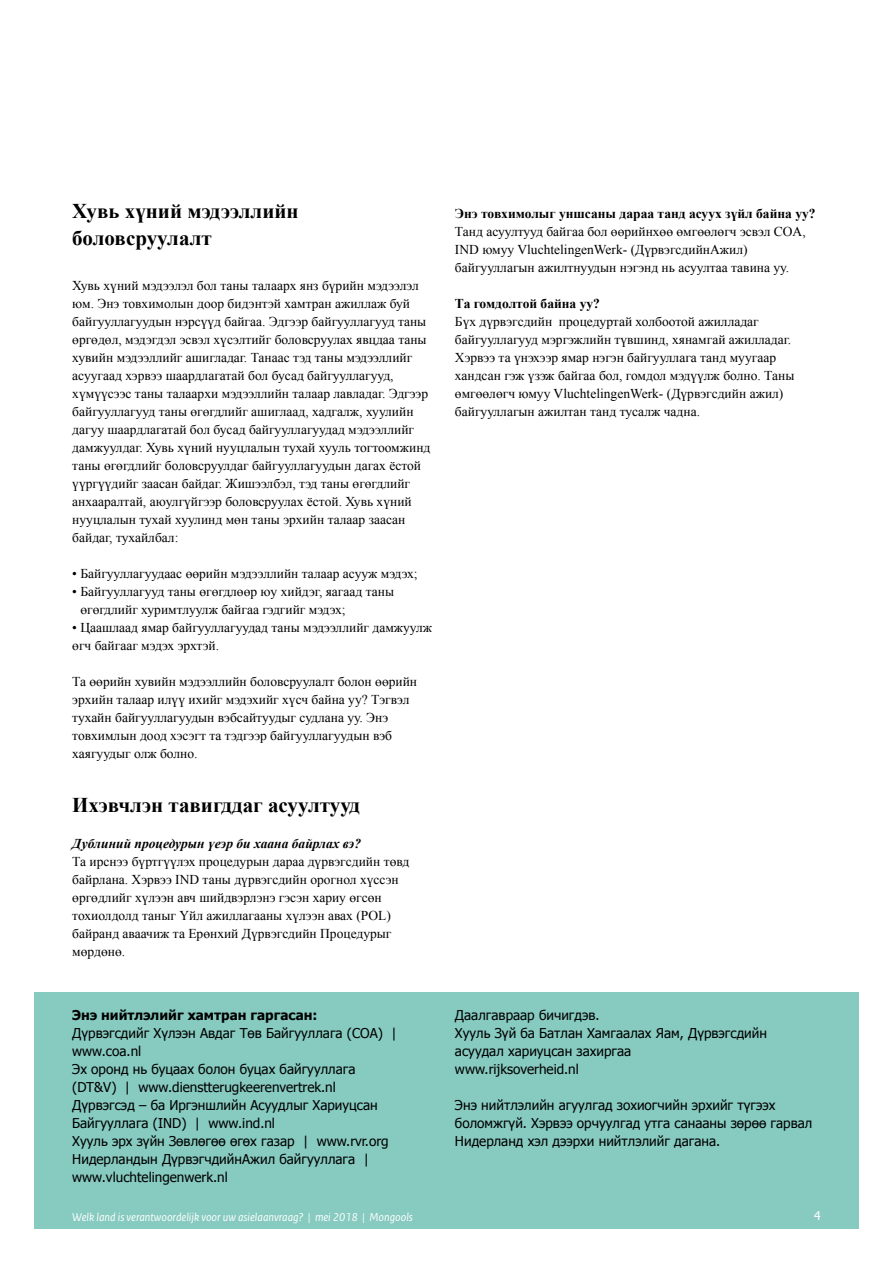
<style>
.page{position:relative;width:893px;height:1263px;background:#fff}
.page>*{position:absolute;margin:0;border:0;box-sizing:border-box;transform-origin:0 0}
.t1{font:700 21px/27px "Times New Roman";color:#000}
.t2{font:13.5px/18px "Times New Roman";color:#000}
.t3{font:13.5px/18px "Tahoma";color:#000}
.t4{font:700 13.5px "Times New Roman";color:#000}
.t5{font:italic 700 13.5px "Times New Roman";color:#000}
.t6{font:700 13.5px "Tahoma";color:#000}
.t7{font:italic 12px "Rijksoverheid Sans Text";color:#fff}
.t8{font:12px "Tahoma";color:#fff}
</style>
<div class="page">
<div style="left:34px;top:992px;width:825px;height:237px;background:#86cac0"></div>
<h1 class="t1" style="left:72px;top:197px;width:228px">Хувь хүний мэдээллийн боловсруулалт</h1>
<p class="t2" style="left:72px;top:276px;width:360px">Хувь хүний мэдээлэл бол таны талаарх янз бүрийн мэдээлэл юм. Энэ товхимолын доор бидэнтэй хамтран ажиллаж буй байгууллагуудын нэрсүүд байгаа. Эдгээр байгууллагууд таны өргөдөл, мэдэгдэл эсвэл хүсэлтийг боловсруулах явцдаа таны хувийн мэдээллийг ашигладаг. Танаас тэд таны мэдээллийг асуугаад хэрвээ шаардлагатай бол бусад байгууллагууд, хүмүүсээс таны талаархи мэдээллийн талаар лавладаг. Эдгээр байгууллагууд таны өгөгдлийг ашиглаад, хадгалж, хуулийн дагуу шаардлагатай бол бусад байгууллагуудад мэдээллийг дамжуулдаг. Хувь хүний нууцлалын тухай хууль тогтоомжинд таны өгөгдлийг боловсруулдаг байгууллагуудын дагах ёстой үүргүүдийг заасан байдаг. Жишээлбэл, тэд таны өгөгдлийг анхааралтай, аюулгүйгээр боловсруулах ёстой. Хувь хүний нууцлалын тухай хуулинд мөн таны эрхийн талаар заасан байдаг, тухайлбал:</p>
<p class="t2" style="left:72px;top:564px;width:347px">• Байгууллагуудаас өөрийн мэдээллийн талаар асууж мэдэх;</p>
<p class="t2" style="left:80px;top:582px;width:315px;text-indent:-8px">• Байгууллагууд таны өгөгдлөөр юу хийдэг, яагаад таны өгөгдлийг хуримтлуулж байгаа гэдгийг мэдэх;</p>
<p class="t2" style="left:72px;top:618px;width:361px">• Цаашлаад ямар байгууллагуудад таны мэдээллийг дамжуулж өгч байгааг мэдэх эрхтэй.</p>
<p class="t2" style="left:72px;top:672px;width:346px">Та өөрийн хувийн мэдээллийн боловсруулалт болон өөрийн эрхийн талаар илүү ихийг мэдэхийг хүсч байна уу? Тэгвэл тухайн байгууллагуудын вэбсайтуудыг судлана уу. Энэ товхимлын доод хэсэгт та тэдгээр байгууллагуудын вэб хаягуудыг олж болно.</p>
<h1 class="t1" style="left:72px;top:791px;width:289px">Ихэвчлэн тавигддаг асуултууд</h1>
<p class="t5" style="left:72px;top:834px;width:290px">Дублиний процедурын үеэр би хаана байрлах вэ?</p>
<p class="t2" style="left:72px;top:852px;width:339px">Та ирснээ бүртгүүлэх процедурын дараа дүрвэгсдийн төвд байрлана. Хэрвээ IND таны дүрвэгсдийн орогнол хүссэн өргөдлийг хүлээн авч шийдвэрлэнэ гэсэн хариу өгсөн тохиолдолд таныг Үйл ажиллагааны хүлээн авах (POL) байранд аваачиж та Ерөнхий Дүрвэгсдийн Процедурыг мөрдөнө.</p>
<p class="t6" style="left:72px;top:1005px;width:247px">Энэ нийтлэлийг хамтран гаргасан:</p>
<p class="t3" style="left:72px;top:1023px;width:326px">Дүрвэгсдийг Хүлээн Авдаг Төв Байгууллага (COA) | www.coa.nl<br>Эх оронд нь буцаах болон буцах байгууллага (DT&amp;V) | www.dienstterugkeerenvertrek.nl Дүрвэгсэд – ба Иргэншлийн Асуудлыг Хариуцсан Байгууллага (IND) | www.ind.nl<br>Хууль эрх зүйн Зөвлөгөө өгөх газар | www.rvr.org Нидерландын ДүрвэгчдийнAжил байгууллага | www.vluchtelingenwerk.nl</p>
<p class="t4" style="left:455px;top:204px;width:362px">Энэ товхимолыг уншсаны дараа танд асуух зүйл байна уу?</p>
<p class="t2" style="left:455px;top:222px;width:352px">Танд асуултууд байгаа бол өөрийнхөө өмгөөлөгч эсвэл COA,<br>IND юмуу VluchtelingenWerk- (ДүрвэгсдийнAжил) байгууллагын ажилтнуудын нэгэнд нь асуултаа тавина уу.</p>
<p class="t4" style="left:455px;top:294px;width:147px">Та гомдолтой байна уу?</p>
<p class="t2" style="left:455px;top:312px;width:341px">Бүх дүрвэгсдийн процедуртай холбоотой ажилладаг байгууллагууд мэргэжлийн түвшинд, хянамгай ажилладаг.<br>Хэрвээ та үнэхээр ямар нэгэн байгууллага танд муугаар хандсан гэж үзэж байгаа бол, гомдол мэдүүлж болно. Таны өмгөөлөгч юмуу VluchtelingenWerk- (Дүрвэгсдийн ажил) байгууллагын ажилтан танд тусалж чадна.</p>
<p class="t3" style="left:455px;top:1005px;width:314px">Даалгавраар бичигдэв.<br>Хууль Зүй ба Батлан Хамгаалах Яам, Дүрвэгсдийн асуудал хариуцсан захиргаа<br>www.rijksoverheid.nl</p>
<p class="t3" style="left:455px;top:1095px;width:359px">Энэ нийтлэлийн агуулгад зохиогчийн эрхийг түгээх боломжгүй. Хэрвээ орчуулгад утга санааны зөрөө гарвал<br>Нидерланд хэл дээрхи нийтлэлийг дагaна.</p>
<p class="t7" style="left:72px;top:1210px;width:342px">Welk land is verantwoordelijk voor uw asielaanvraag? | mei 2018 | Mongools</p>
<p class="t8" style="left:814px;top:1208px;width:8px">4</p>
</div>
